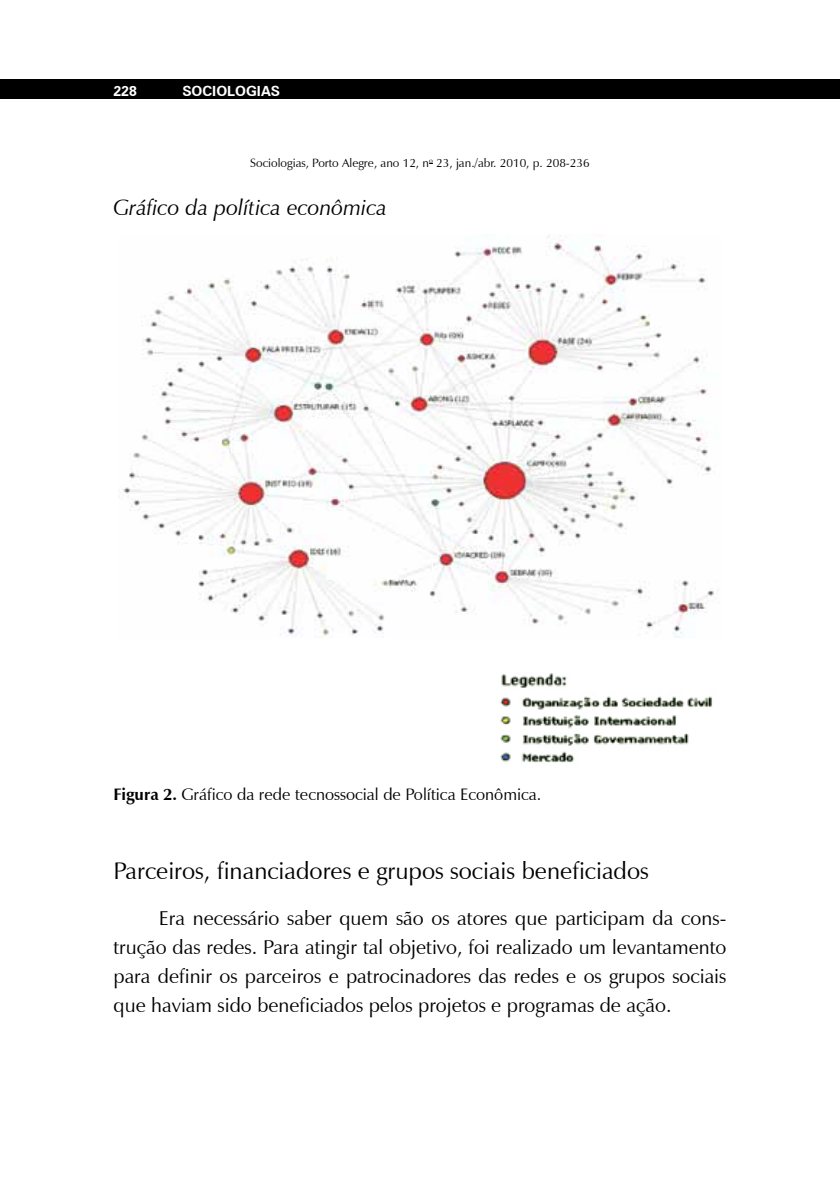
<style>
.page{position:relative;width:840px;height:1191px;background:#fff}
.page>*{position:absolute;margin:0;border:0;box-sizing:border-box;transform-origin:0 0}
.t1{font:24px "Zapf Humanist 601 BT";color:#000}
.t2{font:italic 22px "Zapf Humanist 601 BT";color:#000}
.t3{font:20px/29px "Zapf Humanist 601 BT";color:#000;text-align:justify}
.t4{font:16.6px "Zapf Humanist 601 BT";color:#000}
.t5{font:700 14px "Zurich BT";color:#fff}
.t6{font:12px "Zapf Humanist 601 BT";color:#000}
.s1{font-weight:700}
</style>
<div class="page">
<div style="left:0;top:79px;width:839px;height:20px;background:#000"></div>
<img style="left:123px;top:234px;width:591px;height:404px">
<img style="left:500px;top:673px;width:212px;height:90px">
<p class="t5" style="left:113px;top:82px;width:25px">228</p>
<p class="t5" style="left:182px;top:82px;width:99px">SOCIOLOGIAS</p>
<p class="t6" style="left:250px;top:155px;width:341px">Sociologias, Porto Alegre, ano 12, n<sup>o</sup> 23, jan./abr. 2010, p. 208-236</p>
<p class="t2" style="left:113px;top:194px;width:275px">Gráfico da política econômica</p>
<p class="t4" style="left:113px;top:784px;width:429px"><span class="s1">Figura 2.</span> Gráfico da rede tecnossocial de Política Econômica.</p>
<p class="t1" style="left:113px;top:856px;width:536px">Parceiros, financiadores e grupos sociais beneficiados</p>
<p class="t3" style="left:113px;top:904px;width:614px;text-indent:45px">Era necessário saber quem são os atores que participam da cons&shy;trução das redes. Para atingir tal objetivo, foi realizado um levantamento para definir os parceiros e patrocinadores das redes e os grupos sociais que haviam sido beneficiados pelos projetos e programas de ação.</p>
</div>
